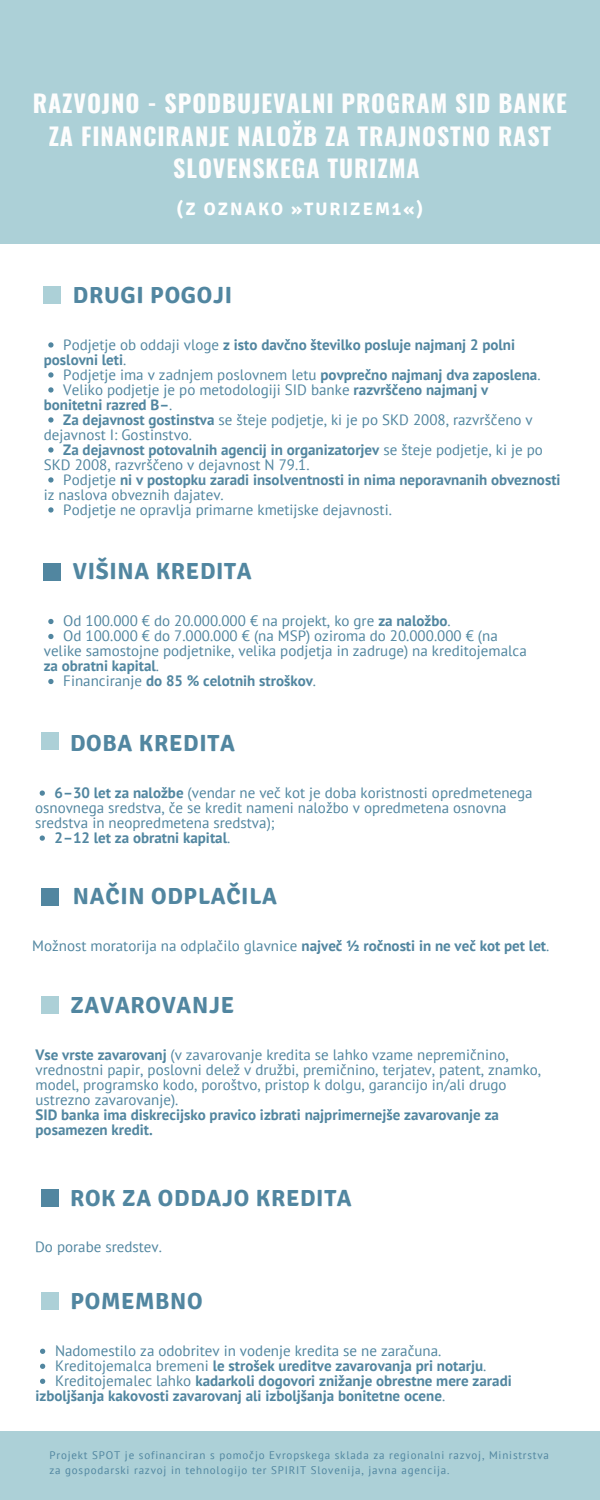
<style>
.page{position:relative;width:600px;height:1500px;background:#acd0d7}
.page>*{position:absolute;margin:0;border:0;box-sizing:border-box;transform-origin:0 0}
.t1{font:700 24px/32.2px "Oswald";letter-spacing:.035em;color:#fdfdfd;text-align:center}
.t2{font:700 23.3px "Signika";letter-spacing:.03em;color:#5186a0}
.t3{font:700 18px "Signika";letter-spacing:.11em;color:#fff}
.t4{font:15px/30px "PT Sans";color:#5186a0}
.t5{font:700 15px/30px "PT Sans";color:#5186a0}
.t6{font:11px/15px "PT Sans";letter-spacing:.075em;color:#5186a0}
.s1{font-weight:400}
.s2{font-weight:700}
</style>
<div class="page">
<div style="left:0;top:244px;width:600px;height:1187px;background:#fff"></div>
<svg style="left:48px;top:619px;width:6px;height:5px"></svg>
<svg style="left:48px;top:634px;width:6px;height:5px"></svg>
<svg style="left:48px;top:679px;width:6px;height:5px"></svg>
<svg style="left:48px;top:342px;width:6px;height:6px"></svg>
<svg style="left:48px;top:372px;width:6px;height:6px"></svg>
<svg style="left:48px;top:387px;width:6px;height:6px"></svg>
<svg style="left:48px;top:417px;width:6px;height:6px"></svg>
<svg style="left:48px;top:447px;width:6px;height:6px"></svg>
<svg style="left:48px;top:477px;width:6px;height:6px"></svg>
<svg style="left:48px;top:507px;width:6px;height:6px"></svg>
<div style="left:44px;top:287px;width:17px;height:17px;background:#acd0d7"></div>
<div style="left:44px;top:563px;width:17px;height:18px;background:#5186a0"></div>
<svg style="left:40px;top:790px;width:5px;height:6px"></svg>
<svg style="left:40px;top:835px;width:5px;height:6px"></svg>
<div style="left:41px;top:733px;width:17px;height:17px;background:#acd0d7"></div>
<div style="left:41px;top:888px;width:17px;height:17px;background:#5186a0"></div>
<div style="left:41px;top:996px;width:17px;height:18px;background:#acd0d7"></div>
<svg style="left:40px;top:1349px;width:5px;height:5px"></svg>
<svg style="left:40px;top:1364px;width:5px;height:5px"></svg>
<svg style="left:40px;top:1379px;width:5px;height:5px"></svg>
<div style="left:41px;top:1189px;width:17px;height:17px;background:#5186a0"></div>
<div style="left:41px;top:1293px;width:17px;height:17px;background:#acd0d7"></div>
<h1 class="t1" style="left:33px;top:86px;width:536px">RAZVOJNO - SPODBUJEVALNI PROGRAM SID BANKE<br>ZA FINANCIRANJE NALOŽB ZA TRAJNOSTNO RAST<br>SLOVENSKEGA TURIZMA</h1>
<p class="t3" style="left:177px;top:198px;width:248px">(Z OZNAKO »TURIZEM1«)</p>
<h2 class="t2" style="left:73px;top:281px;width:161px">DRUGI POGOJI</h2>
<p class="t5" style="left:63px;top:329px;width:479px"><span class="s1">Podjetje ob oddaji vloge</span> z isto davčno številko posluje najmanj 2 polni<br><span class="s1">Podjetje ima v zadnjem poslovnem letu</span> povprečno najmanj dva zaposlena<span class="s1">.</span></p>
<p class="t4" style="left:63px;top:374px;width:499px">Veliko podjetje je po metodologiji SID banke <span class="s2">razvrščeno najmanj v<br>Za dejavnost gostinstva</span> se šteje podjetje, ki je po SKD 2008, razvrščeno v<br><span class="s2">Za dejavnost potovalnih agencij in organizatorjev</span> se šteje podjetje, ki je po Podjetje <span class="s2">ni v postopku zaradi insolventnosti in nima neporavnanih obveznosti </span>Podjetje ne opravlja primarne kmetijske dejavnosti.</p>
<p class="t5" style="left:44px;top:344px;width:84px">poslovni leti<span class="s1">.</span></p>
<p class="t4" style="left:44px;top:389px;width:267px"><span class="s2">bonitetni razred B–</span>.<br>dejavnost I: Gostinstvo.<br>SKD 2008, razvrščeno v dejavnost N 79.1. iz naslova obveznih dajatev.</p>
<h2 class="t2" style="left:73px;top:557px;width:180px">VIŠINA KREDITA</h2>
<p class="t4" style="left:63px;top:613px;width:436px;line-height:15px">Od 100.000 € do 20.000.000 € na projekt, ko gre <span class="s2">za naložbo</span>.<br>Od 100.000 € do 7.000.000 € (na MSP) oziroma do 20.000.000 € (na</p>
<p class="t5" style="left:63px;top:666px;width:254px"><span class="s1">Financiranje</span> do 85 % celotnih stroškov<span class="s1">.</span></p>
<p class="t4" style="left:44px;top:643px;width:485px;line-height:15px">velike samostojne podjetnike, velika podjetja in zadruge) na kreditojemalca <span class="s2">za obratni kapital</span>.</p>
<h2 class="t2" style="left:70px;top:729px;width:166px">DOBA KREDITA</h2>
<p class="t4" style="left:55px;top:777px;width:480px"><span class="s2">6–30 let za naložbe</span> (vendar ne več kot je doba koristnosti opredmetenega</p>
<p class="t5" style="left:55px;top:822px;width:177px">2–12 let za obratni kapital<span class="s1">.</span></p>
<p class="t4" style="left:35px;top:800px;width:473px;line-height:15px">osnovnega sredstva, če se kredit nameni naložbo v opredmetena osnovna sredstva in neopredmetena sredstva);</p>
<h2 class="t2" style="left:73px;top:882px;width:206px">NAČIN ODPLAČILA</h2>
<p class="t4" style="left:32px;top:930px;width:519px">Možnost moratorija na odplačilo glavnice <span class="s2">največ ½ ročnosti in ne več kot pet let</span>.</p>
<h2 class="t2" style="left:70px;top:991px;width:165px">ZAVAROVANJE</h2>
<p class="t4" style="left:36px;top:1047px;width:507px;line-height:15px"><span class="s2">Vse vrste zavarovanj</span> (v zavarovanje kredita se lahko vzame nepremičnino, vrednostni papir, poslovni delež v družbi, premičnino, terjatev, patent, znamko, model, programsko kodo, poroštvo, pristop k dolgu, garancijo in/ali drugo ustrezno zavarovanje).</p>
<p class="t5" style="left:36px;top:1107px;width:465px;line-height:15px">SID banka ima diskrecijsko pravico izbrati najprimernejše zavarovanje za posamezen kredit.</p>
<h2 class="t2" style="left:70px;top:1184px;width:283px">ROK ZA ODDAJO KREDITA</h2>
<p class="t4" style="left:35px;top:1232px;width:128px">Do porabe sredstev.</p>
<h2 class="t2" style="left:70px;top:1287px;width:134px">POMEMBNO</h2>
<p class="t4" style="left:55px;top:1336px;width:388px">Nadomestilo za odobritev in vodenje kredita se ne zaračuna.</p>
<p class="t5" style="left:55px;top:1351px;width:433px"><span class="s1">Kreditojemalca bremeni</span> le strošek ureditve zavarovanja pri notarju<span class="s1">.</span></p>
<p class="t5" style="left:55px;top:1366px;width:458px"><span class="s1">Kreditojemalec lahko</span> kadarkoli dogovori znižanje obrestne mere zaradi</p>
<p class="t5" style="left:36px;top:1381px;width:411px">izboljšanja kakovosti zavarovanj ali izboljšanja bonitetne ocene<span class="s1">.</span></p>
<p class="t6" style="left:50px;top:1448px;width:501px">Projekt SPOT je sofinanciran s pomočjo Evropskega sklada za regionalni razvoj, Ministrstva za gospodarski razvoj in tehnologijo ter SPIRIT Slovenija, javna agencija.</p>
</div>
